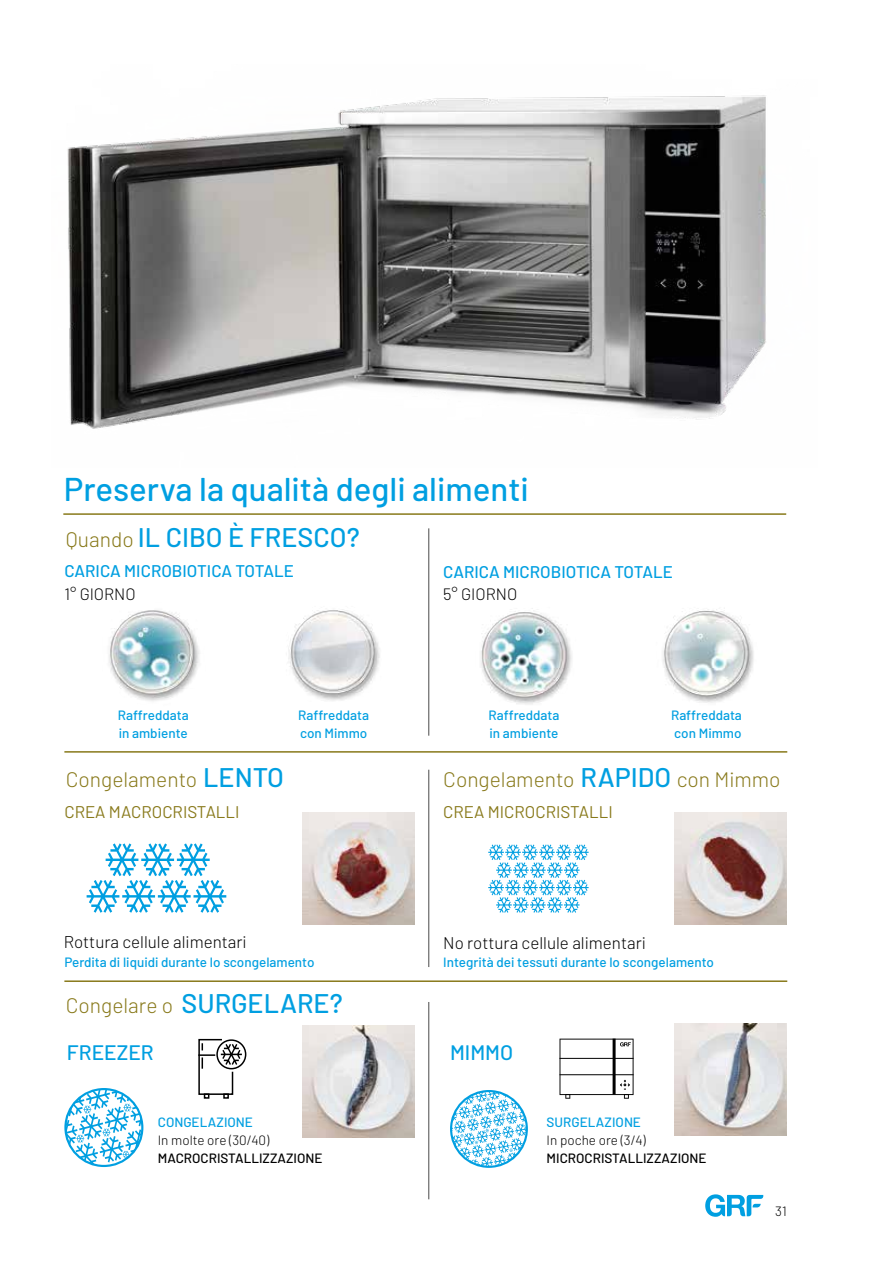
<style>
.page{position:relative;width:893px;height:1263px;background:#fff}
.page>*{position:absolute;margin:0;border:0;box-sizing:border-box;transform-origin:0 0}
.t1{font:500 33px "Barlow";color:#009fe1}
.t2{font:500 27px "Barlow";color:#009fe1}
.t3{font:300 21px "Barlow";color:#88791a}
.t4{font:500 21px "Barlow";color:#009fe1}
.t5{font:300 16.95px "Barlow";color:#000}
.t6{font:500 16.95px "Barlow";color:#009fe1}
.t7{font:16.95px "Barlow";color:#88791a}
.t8{font:300 16.5px "Barlow";color:#000}
.t9{font:500 13.5px/18px "Barlow";color:#009fe1}
.t10{font:500 13.5px "Barlow";color:#000}
.t11{font:300 13.5px "Barlow";color:#000}
.s1{font-weight:300;font-size:21px;color:#88791a}
.s2{font-weight:500;font-size:27px;color:#009fe1}
</style>
<div class="page">
<svg style="left:705px;top:1194px;width:58px;height:23px"></svg>
<img style="left:302px;top:812px;width:112px;height:112px">
<img style="left:302px;top:1025px;width:112px;height:112px">
<img style="left:675px;top:812px;width:112px;height:112px">
<img style="left:675px;top:1023px;width:112px;height:112px">
<img style="left:67px;top:95px;width:699px;height:334px">
<hr style="left:63px;top:513px;width:723px;height:2px;background:#88791a">
<hr style="left:64px;top:980px;width:723px;height:2px;background:#88791a">
<hr style="left:64px;top:751px;width:723px;height:2px;background:#88791a">
<img style="left:109px;top:610px;width:91px;height:91px">
<img style="left:288px;top:609px;width:92px;height:92px">
<img style="left:481px;top:608px;width:91px;height:97px">
<img style="left:662px;top:609px;width:92px;height:94px">
<hr style="left:428px;top:528px;width:1px;height:208px;background:#4a4a49">
<div style="left:216px;top:1039px;width:30px;height:30px;border:2px solid #000;border-radius:50%"></div>
<svg style="left:198px;top:1038px;width:44px;height:61px"></svg>
<hr style="left:428px;top:1002px;width:1px;height:197px;background:#4a4a49">
<svg style="left:559px;top:1039px;width:75px;height:60px"></svg>
<svg style="left:451px;top:1091px;width:76px;height:76px"></svg>
<svg style="left:65px;top:1089px;width:77px;height:78px"></svg>
<hr style="left:428px;top:770px;width:1px;height:197px;background:#4a4a49">
<svg style="left:488px;top:844px;width:101px;height:69px"></svg>
<svg style="left:87px;top:843px;width:139px;height:70px"></svg>
<h1 class="t1" style="left:64px;top:468px;width:466px">Preserva la qualità degli alimenti</h1>
<h2 class="t2" style="left:66px;top:520px;width:295px"><span class="s1">Quando</span> IL CIBO È FRESCO?</h2>
<p class="t6" style="left:64px;top:561px;width:231px">CARICA MICROBIOTICA TOTALE</p>
<p class="t8" style="left:64px;top:584px;width:73px">1° GIORNO</p>
<p class="t9" style="left:118px;top:706px;width:72px">Raffreddata in ambiente</p>
<p class="t9" style="left:298px;top:706px;width:72px">Raffreddata con Mimmo</p>
<h3 class="t3" style="left:66px;top:766px;width:220px">Congelamento <span class="s2">LENTO</span></h3>
<p class="t7" style="left:64px;top:802px;width:177px">CREA MACROCRISTALLI</p>
<p class="t5" style="left:64px;top:931px;width:184px">Rottura cellule alimentari</p>
<p class="t9" style="left:64px;top:953px;width:252px">Perdita di liquidi durante lo scongelamento</p>
<h3 class="t3" style="left:66px;top:992px;width:278px">Congelare o <span class="s2">SURGELARE?</span></h3>
<h3 class="t4" style="left:67px;top:1039px;width:88px">FREEZER</h3>
<p class="t9" style="left:158px;top:1113px;width:97px">CONGELAZIONE</p>
<p class="t11" style="left:158px;top:1132px;width:113px">In molte ore (30/40)</p>
<p class="t10" style="left:158px;top:1150px;width:166px">MACROCRISTALLIZZAZIONE</p>
<p class="t6" style="left:443px;top:561px;width:231px">CARICA MICROBIOTICA TOTALE</p>
<p class="t8" style="left:443px;top:584px;width:76px">5° GIORNO</p>
<p class="t9" style="left:489px;top:706px;width:72px">Raffreddata in ambiente</p>
<p class="t9" style="left:671px;top:706px;width:72px">Raffreddata con Mimmo</p>
<h3 class="t3" style="left:443px;top:766px;width:339px">Congelamento <span class="s2">RAPIDO</span> con Mimmo</h3>
<p class="t7" style="left:443px;top:802px;width:171px">CREA MICROCRISTALLI</p>
<p class="t5" style="left:443px;top:932px;width:204px">No rottura cellule alimentari</p>
<p class="t9" style="left:443px;top:953px;width:272px">Integrità dei tessuti durante lo scongelamento</p>
<h3 class="t4" style="left:450px;top:1039px;width:65px">MIMMO</h3>
<p class="t9" style="left:547px;top:1113px;width:96px">SURGELAZIONE</p>
<p class="t11" style="left:547px;top:1132px;width:101px">In poche ore (3/4)</p>
<p class="t10" style="left:547px;top:1150px;width:161px">MICROCRISTALLIZZAZIONE</p>
<p class="t11" style="left:775px;top:1203px;width:13px">31</p>
</div>
